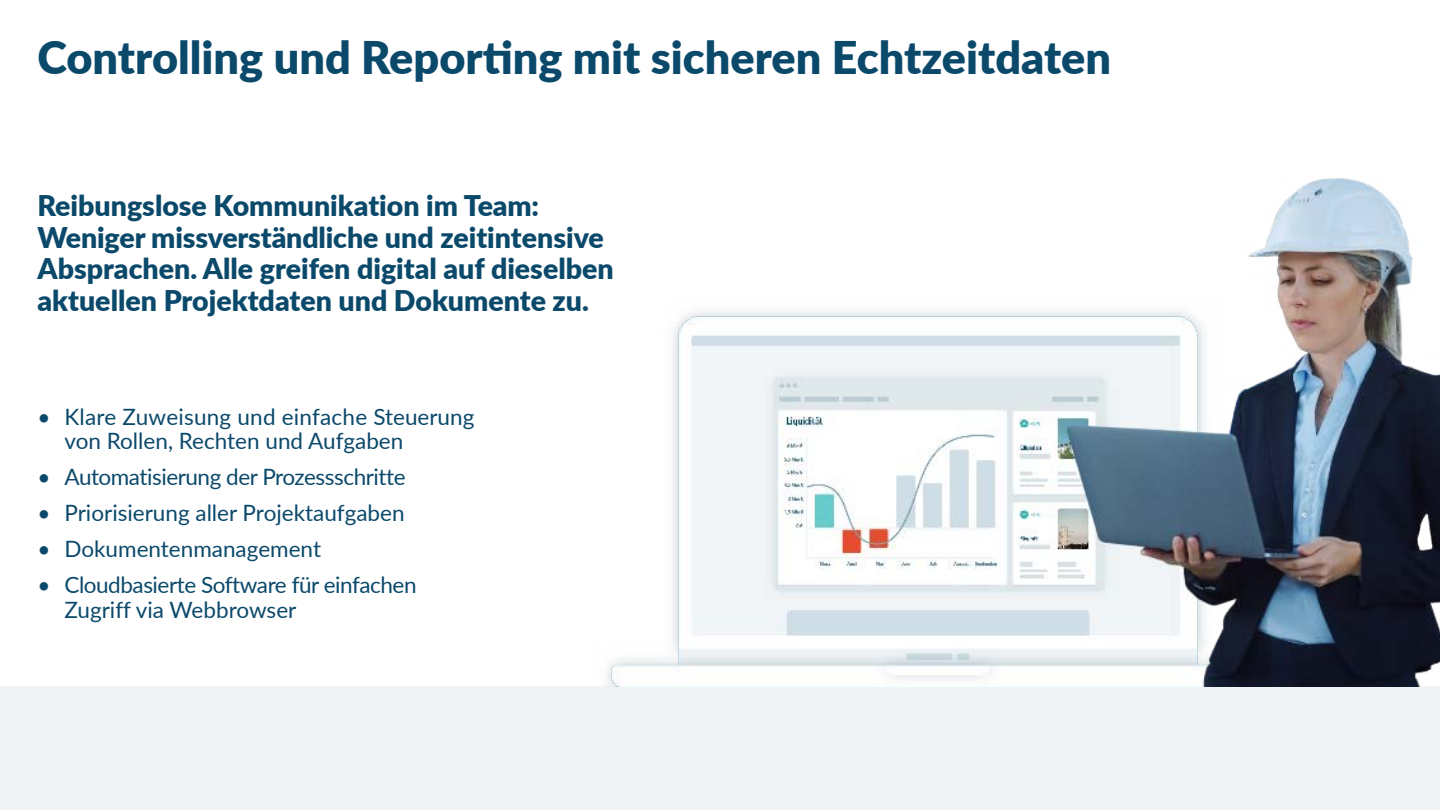
<style>
.page{position:relative;width:1440px;height:810px;background:#fff}
.page>*{position:absolute;margin:0;border:0;box-sizing:border-box;transform-origin:0 0}
.Headlines{font:900 45px "Lato";color:#0b496b}
.Headline_Fließtext{font:900 28.5px/31.5px "Lato";color:#0b496b}
.t1{font:22.5px/24.8px "Lato";color:#0b496b}
.t2{font:22.5px/24.8px "Lato";letter-spacing:-.02em;color:#0b496b}
</style>
<div class="page">
<div style="left:0;top:687px;width:1440px;height:123px;background:#f0f4f7"></div>
<img style="left:591px;top:178px;width:849px;height:509px">
<p class="Headlines" style="left:38px;top:23px;width:1075px">Controlling und Reporting mit sicheren Echtzeitdaten</p>
<p class="Headline_Fließtext" style="left:38px;top:189px;width:578px">Reibungslose Kommunikation im Team:<br>Weniger missverständliche und zeitintensive Absprachen. Alle greifen digital auf dieselben aktuellen Projektdaten und Dokumente zu.</p>
<p class="t1" style="left:64px;top:403px;width:411px;text-indent:-27px">• Klare Zuweisung und einfache Steuerung von Rollen, Rechten und Aufgaben</p>
<p class="t2" style="left:38px;top:464px;width:370px">• Automatisierung der Prozessschritte</p>
<p class="t1" style="left:38px;top:500px;width:369px">• Priorisierung aller Projektaufgaben</p>
<p class="t1" style="left:38px;top:536px;width:285px">• Dokumentenmanagement</p>
<p class="t2" style="left:64px;top:572px;width:354px;text-indent:-27px">• Cloudbasierte Software für einfachen<br>Zugriff via Webbrowser</p>
</div>
